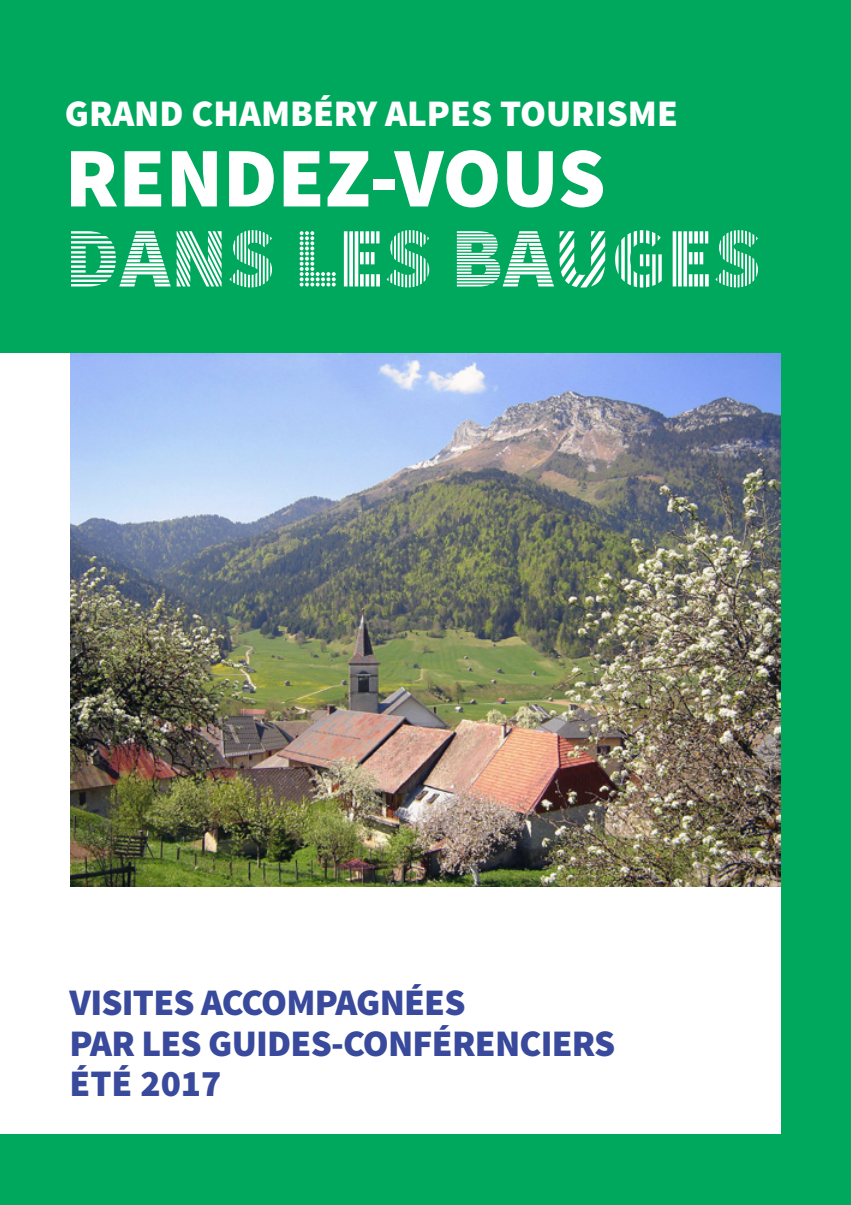
<style>
.page{position:relative;width:851px;height:1205px;background:#fff}
.page>*{position:absolute;margin:0;border:0;box-sizing:border-box;transform-origin:0 0}
.COUVE_titre_lieu{font:85px "Source Sans Pro DISPLAY";color:#fff}
.COUVE_rendez-vous{font:900 85px "Source Sans Pro";color:#fff}
.COUVE_dates{font:900 37.5px/40.5px "Source Sans Pro";letter-spacing:-.02em;color:#39499b}
.COUVE_rendez-vous-2{font:900 37.5px "Source Sans Pro";color:#fff}
</style>
<div class="page">
<div style="left:0;top:0;width:850px;height:1205px;background:#00a85d"></div>
<div style="left:0;top:354px;width:780px;height:780px;background:#fff"></div>
<img style="left:71px;top:354px;width:709px;height:532px">
<p class="COUVE_rendez-vous-2" style="left:65px;top:90px;width:614px">GRAND CHAMBÉRY ALPES TOURISME</p>
<p class="COUVE_rendez-vous" style="left:65px;top:123px;width:542px">RENDEZ-VOUS</p>
<p class="COUVE_titre_lieu" style="left:65px;top:214px;width:698px">DANS LES BAUGES</p>
<p class="COUVE_dates" style="left:70px;top:984px;width:547px">VISITES ACCOMPAGNÉES<br>PAR LES GUIDES-CONFÉRENCIERS</p>
<p class="COUVE_dates" style="left:70px;top:1065px;width:153px">ÉTÉ 2017</p>
</div>
